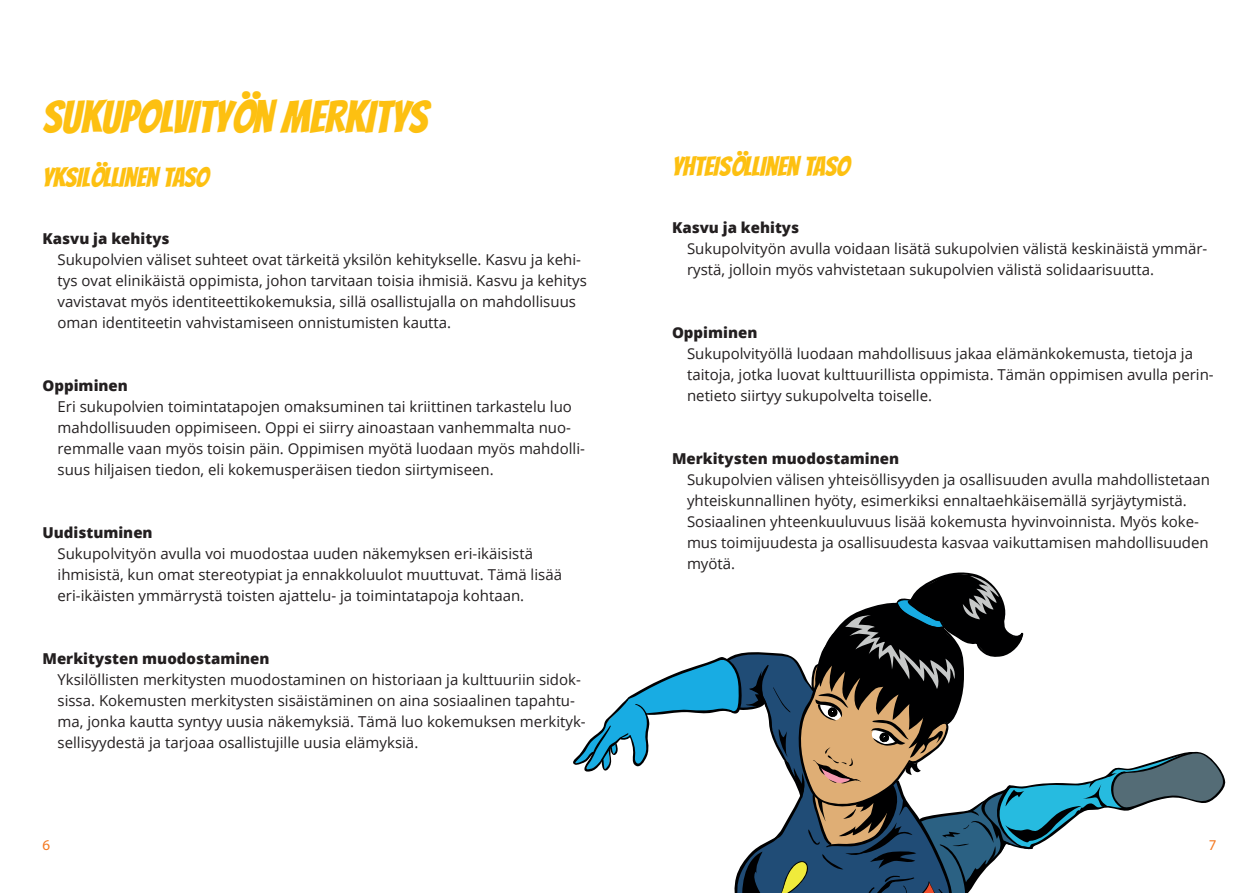
<style>
.page{position:relative;width:1259px;height:893px;background:#fff}
.page>*{position:absolute;margin:0;border:0;box-sizing:border-box;transform-origin:0 0}
.t1{font:45px "Bangers";color:#fdc011}
.t2{font:27px "Bangers";color:#fdc011}
.t3{font:15px/21px "Open Sans";color:#231f20}
.t4{font:800 15px "Open Sans";color:#231f20}
.t5{font:15px "Myriad Pro";color:#f47921}
</style>
<div class="page">
<svg style="left:573px;top:572px;width:653px;height:321px"></svg>
<h1 class="t1" style="left:43px;top:84px;width:386px">SUKUPOLVITYÖN MERKITYS</h1>
<h2 class="t2" style="left:43px;top:157px;width:168px">YKSILÖLLINEN TASO</h2>
<p class="t4" style="left:43px;top:227px;width:128px">Kasvu ja kehitys</p>
<p class="t3" style="left:58px;top:249px;width:531px">Sukupolvien väliset suhteet ovat tärkeitä yksilön kehitykselle. Kasvu ja kehi&shy;tys ovat elinikäistä oppimista, johon tarvitaan toisia ihmisiä. Kasvu ja kehitys vavistavat myös identiteettikokemuksia, sillä osallistujalla on mahdollisuus oman identiteetin vahvistamiseen onnistumisten kautta.</p>
<p class="t4" style="left:43px;top:374px;width:87px">Oppiminen</p>
<p class="t3" style="left:58px;top:396px;width:529px">Eri sukupolvien toimintatapojen omaksuminen tai kriittinen tarkastelu luo mahdollisuuden oppimiseen. Oppi ei siirry ainoastaan vanhemmalta nuo&shy;remmalle vaan myös toisin päin. Oppimisen myötä luodaan myös mahdolli&shy;suus hiljaisen tiedon, eli kokemusperäisen tiedon siirtymiseen.</p>
<p class="t4" style="left:43px;top:521px;width:112px">Uudistuminen</p>
<p class="t3" style="left:58px;top:543px;width:506px">Sukupolvityön avulla voi muodostaa uuden näkemyksen eri-ikäisistä ihmisistä, kun omat stereotypiat ja ennakkoluulot muuttuvat. Tämä lisää eri-ikäisten ymmärrystä toisten ajattelu- ja toimintatapoja kohtaan.</p>
<p class="t4" style="left:43px;top:647px;width:229px">Merkitysten muodostaminen</p>
<p class="t3" style="left:58px;top:669px;width:529px">Yksilöllisten merkitysten muodostaminen on historiaan ja kulttuuriin sidok&shy;sissa. Kokemusten merkitysten sisäistäminen on aina sosiaalinen tapahtu&shy;ma, jonka kautta syntyy uusia näkemyksiä. Tämä luo kokemuksen merkityk&shy;sellisyydestä ja tarjoaa osallistujille uusia elämyksiä.</p>
<h2 class="t2" style="left:672px;top:146px;width:179px">YHTEISÖLLINEN TASO</h2>
<p class="t4" style="left:672px;top:216px;width:128px">Kasvu ja kehitys</p>
<p class="t3" style="left:687px;top:238px;width:522px">Sukupolvityön avulla voidaan lisätä sukupolvien välistä keskinäistä ymmär&shy;rystä, jolloin myös vahvistetaan sukupolvien välistä solidaarisuutta.</p>
<p class="t4" style="left:672px;top:321px;width:87px">Oppiminen</p>
<p class="t3" style="left:687px;top:343px;width:528px">Sukupolvityöllä luodaan mahdollisuus jakaa elämänkokemusta, tietoja ja taitoja, jotka luovat kulttuurillista oppimista. Tämän oppimisen avulla perin&shy;netieto siirtyy sukupolvelta toiselle.</p>
<p class="t4" style="left:672px;top:447px;width:229px">Merkitysten muodostaminen</p>
<p class="t3" style="left:687px;top:469px;width:524px">Sukupolvien välisen yhteisöllisyyden ja osallisuuden avulla mahdollistetaan yhteiskunnallinen hyöty, esimerkiksi ennaltaehkäisemällä syrjäytymistä.<br>Sosiaalinen yhteenkuuluvuus lisää kokemusta hyvinvoinnista. Myös koke&shy;mus toimijuudesta ja osallisuudesta kasvaa vaikuttamisen mahdollisuuden myötä.</p>
<p class="t5" style="left:43px;top:836px;width:9px">6</p>
<p class="t5" style="left:1208px;top:836px;width:9px">7</p>
</div>
